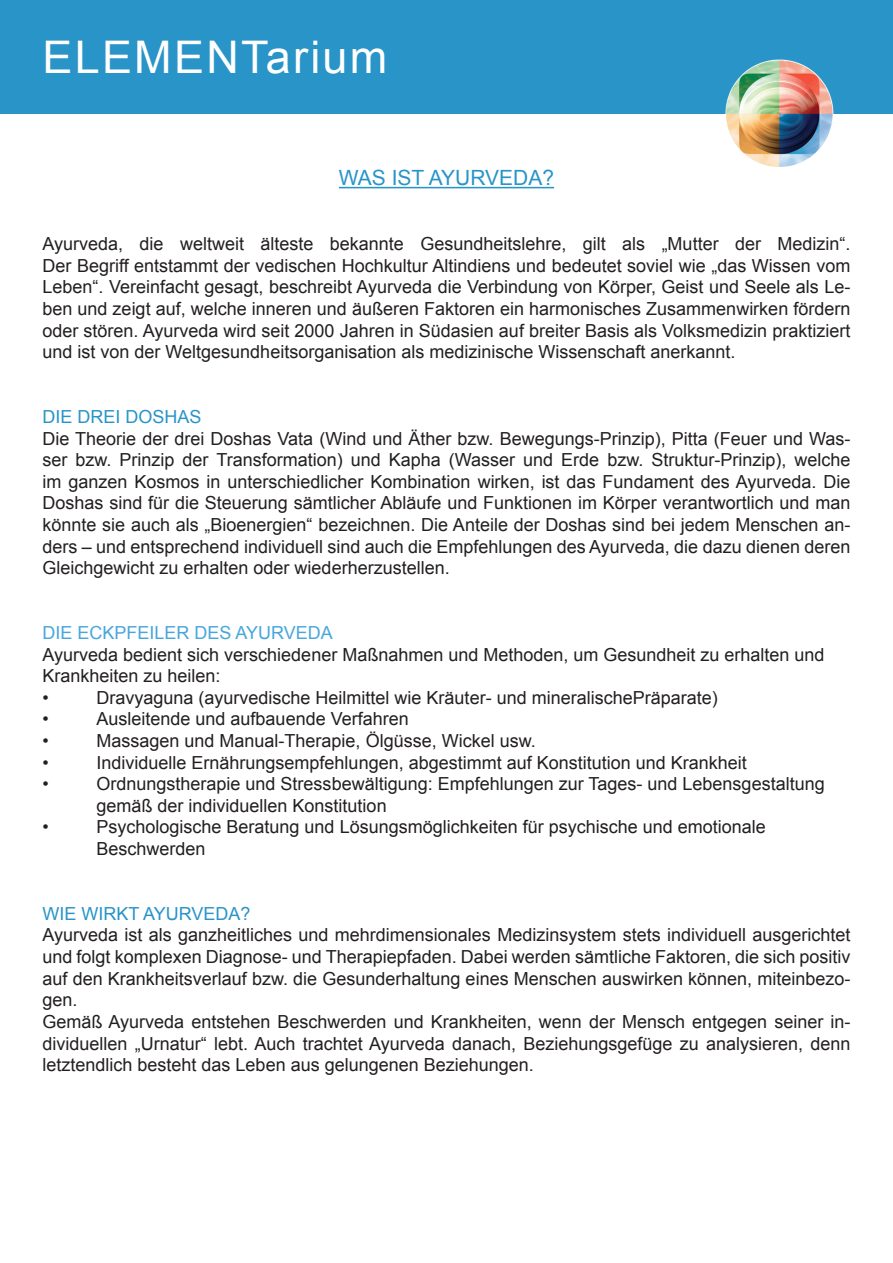
<style>
.page{position:relative;width:893px;height:1263px;background:#fff}
.page>*{position:absolute;margin:0;border:0;box-sizing:border-box;transform-origin:0 0}
.t1{font:45px "Arial";letter-spacing:.05em;color:#fff}
.t2{font:21px "Arial";color:#2894c8}
.t3{font:18px/21.6px "Arial";color:#231f20;text-align:justify}
.t4{font:18px "Arial";color:#2894c8}
.t5{font:18px "Arial";color:#48a6dc}
</style>
<div class="page">
<div style="left:0;top:0;width:893px;height:113px;background:#2894c8"></div>
<img style="left:712px;top:59px;width:135px;height:108px">
<hr style="left:339px;top:187px;width:215px;height:1px;background:#2894c8">
<p class="t1" style="left:43px;top:26px;width:346px">ELEMENTarium</p>
<p class="t2" style="left:339px;top:164px;width:217px">WAS IST AYURVEDA?</p>
<p class="t3" style="left:43px;top:233px;width:809px">Ayurveda, die weltweit älteste bekannte Gesundheitslehre, gilt als „Mutter der Medizin“.<br>Der Begriff entstammt der vedischen Hochkultur Altindiens und bedeutet soviel wie „das Wissen vom Leben“. Vereinfacht gesagt, beschreibt Ayurveda die Verbindung von Körper, Geist und Seele als Le&shy;ben und zeigt auf, welche inneren und äußeren Faktoren ein harmonisches Zusammenwirken fördern oder stören. Ayurveda wird seit 2000 Jahren in Südasien auf breiter Basis als Volksmedizin praktiziert und ist von der Weltgesundheitsorganisation als medizinische Wissenschaft anerkannt.</p>
<p class="t4" style="left:43px;top:404px;width:161px">DIE DREI DOSHAS</p>
<p class="t3" style="left:43px;top:427px;width:809px">Die Theorie der drei Doshas Vata (Wind und Äther bzw. Bewegungs-Prinzip), Pitta (Feuer und Was&shy;ser bzw. Prinzip der Transformation) und Kapha (Wasser und Erde bzw. Struktur-Prinzip), welche im ganzen Kosmos in unterschiedlicher Kombination wirken, ist das Fundament des Ayurveda. Die Doshas sind für die Steuerung sämtlicher Abläufe und Funktionen im Körper verantwortlich und man könnte sie auch als „Bioenergien“ bezeichnen. Die Anteile der Doshas sind bei jedem Menschen an&shy;ders – und entsprechend individuell sind auch die Empfehlungen des Ayurveda, die dazu dienen deren Gleichgewicht zu erhalten oder wiederherzustellen.</p>
<p class="t5" style="left:43px;top:620px;width:292px">DIE ECKPFEILER DES AYURVEDA</p>
<p class="t3" style="left:43px;top:643px;width:784px">Ayurveda bedient sich verschiedener Maßnahmen und Methoden, um Gesundheit zu erhalten und<br>Krankheiten zu heilen:</p>
<p class="t3" style="left:43px;top:687px;width:8px">•</p>
<p class="t3" style="left:97px;top:687px;width:623px">Dravyaguna (ayurvedische Heilmittel wie Kräuter- und mineralischePräparate)</p>
<p class="t3" style="left:43px;top:708px;width:8px">•</p>
<p class="t3" style="left:97px;top:708px;width:314px">Ausleitende und aufbauende Verfahren</p>
<p class="t3" style="left:43px;top:730px;width:8px">•</p>
<p class="t3" style="left:97px;top:730px;width:441px">Massagen und Manual-Therapie, Ölgüsse, Wickel usw.</p>
<p class="t3" style="left:43px;top:751px;width:8px">•</p>
<p class="t3" style="left:97px;top:751px;width:652px">Individuelle Ernährungsempfehlungen, abgestimmt auf Konstitution und Krankheit</p>
<p class="t3" style="left:43px;top:773px;width:8px">•</p>
<p class="t3" style="left:97px;top:773px;width:730px">Ordnungstherapie und Stressbewältigung: Empfehlungen zur Tages- und Lebensgestaltung gemäß der individuellen Konstitution</p>
<p class="t3" style="left:43px;top:816px;width:8px">•</p>
<p class="t3" style="left:97px;top:816px;width:671px">Psychologische Beratung und Lösungsmöglichkeiten für psychische und emotionale<br>Beschwerden</p>
<p class="t4" style="left:43px;top:901px;width:210px">WIE WIRKT AYURVEDA?</p>
<p class="t3" style="left:43px;top:924px;width:809px">Ayurveda ist als ganzheitliches und mehrdimensionales Medizinsystem stets individuell ausgerichtet und folgt komplexen Diagnose- und Therapiepfaden. Dabei werden sämtliche Faktoren, die sich positiv auf den Krankheitsverlauf bzw. die Gesunderhaltung eines Menschen auswirken können, miteinbezo&shy;gen.</p>
<p class="t3" style="left:43px;top:1011px;width:809px">Gemäß Ayurveda entstehen Beschwerden und Krankheiten, wenn der Mensch entgegen seiner in&shy;dividuellen „Urnatur“ lebt. Auch trachtet Ayurveda danach, Beziehungsgefüge zu analysieren, denn letztendlich besteht das Leben aus gelungenen Beziehungen.</p>
</div>
